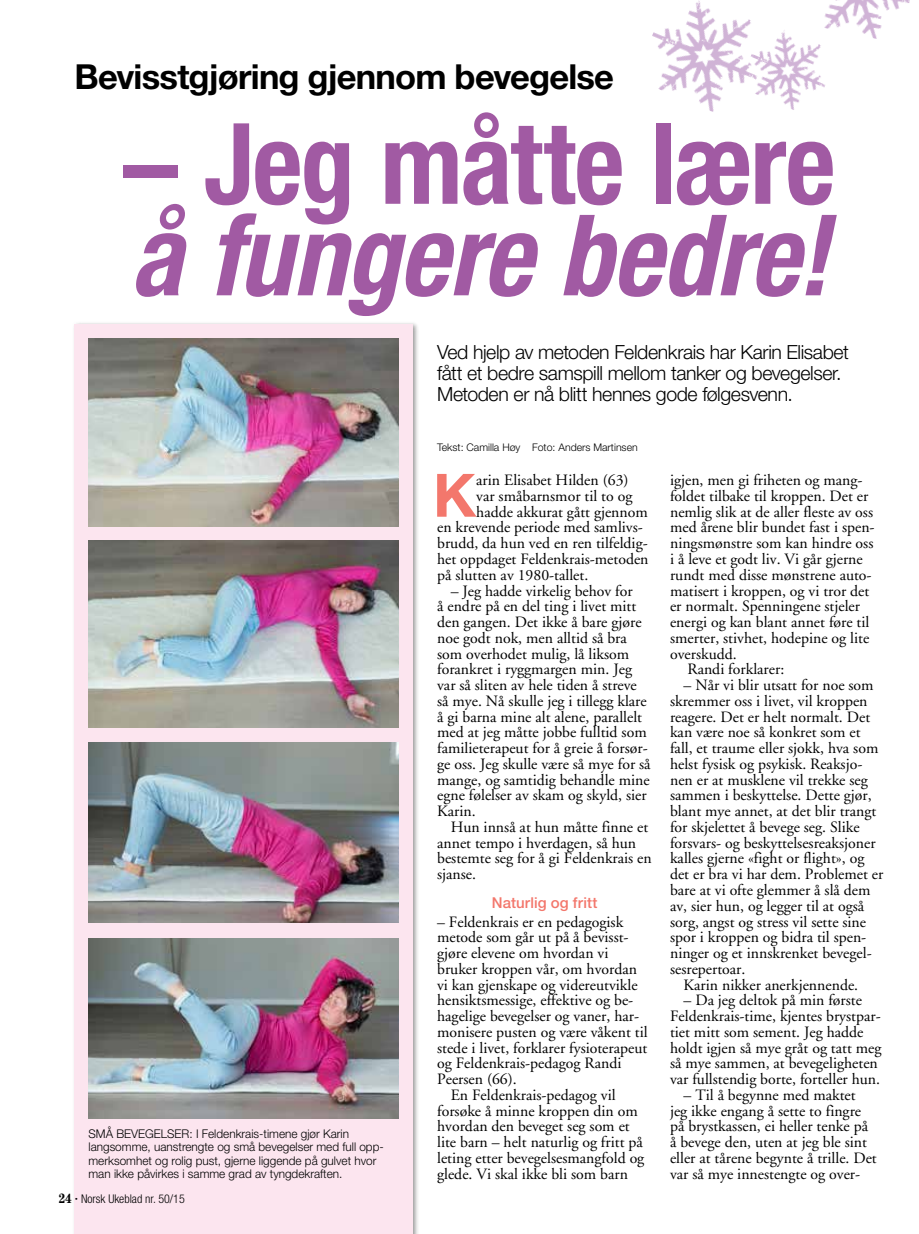
<style>
.page{position:relative;width:919px;height:1234px;background:#fff}
.page>*{position:absolute;margin:0;border:0;box-sizing:border-box;transform-origin:0 0}
.t1{font:italic 700 condensed 112.5px "Helvetica Neue LT Std";letter-spacing:-.005em;color:#a15aa3;scale:.96 1}
.t2{font:700 condensed 112.5px "Helvetica Neue LT Std";letter-spacing:-.015em;color:#a15aa3;scale:.96 1}
.t3{font:700 59.85px "Helvetica Neue LT Std";color:#f3776c}
.t4{font:700 34.5px "Helvetica Neue LT Std";letter-spacing:-.02em;color:#000}
.t5{font:300 19.5px/21px "Helvetica Neue LT Std";letter-spacing:-.02em;color:#000}
.t6{font:15.75px/15.8px "Adobe Garamond";color:#000}
.t7{font:500 15px "Helvetica Neue LT Std";letter-spacing:.01em;color:#f3776c}
.t8{font:300 12px/13.5px "Helvetica Neue LT Std";color:#000}
.t9{font:300 condensed 12px "Helvetica Neue LT Std";color:#000}
.t10{font:300 10.5px "Helvetica Neue LT Std";color:#000}
.s1{font-family:"Century Std";font-weight:700;font-size:13.5px}
.s2{font-weight:500;font-size:13.5px}
</style>
<div class="page">
<img style="left:652px;top:0;width:99px;height:112px">
<img style="left:737px;top:22px;width:88px;height:90px">
<img style="left:801px;top:0;width:108px;height:44px">
<div style="left:72px;top:321px;width:347px;height:912px;background:#000;opacity:.4"></div>
<div style="left:74px;top:324px;width:338px;height:909px;background:#fce5ef"></div>
<img style="left:88px;top:338px;width:310px;height:188px">
<img style="left:88px;top:742px;width:310px;height:180px">
<img style="left:88px;top:938px;width:310px;height:180px">
<img style="left:88px;top:540px;width:310px;height:187px">
<h3 class="t4" style="left:74px;top:56px;width:541px">Bevisstgjøring gjennom bevegelse</h3>
<h1 class="t2" style="left:124px;top:96px;width:742px">– Jeg måtte lære</h1>
<h1 class="t1" style="left:130px;top:187px;width:729px">å fungere bedre!</h1>
<p class="t8" style="left:88px;top:1126px;width:297px">SMÅ BEVEGELSER: I Feldenkrais-timene gjør Karin langsomme, uanstrengte og små bevegelser med full opp&shy;merksomhet og rolig pust, gjerne liggende på gulvet hvor man ikke påvirkes i samme grad av tyngdekraften.</p>
<p class="t9" style="left:58px;top:1191px;width:128px"><span class="s1">24</span> <span class="s2">∙</span> Norsk Ukeblad nr. 50/15</p>
<p class="t5" style="left:437px;top:341px;width:413px">Ved hjelp av metoden Feldenkrais har Karin Elisabet fått et bedre samspill mellom tanker og bevegelser.<br>Metoden er nå blitt hennes gode følgesvenn.</p>
<p class="t10" style="left:437px;top:441px;width:202px">Tekst: Camilla Høy Foto: Anders Martinsen</p>
<h2 class="t3" style="left:433px;top:458px;width:45px">K</h2>
<p class="t6" style="left:476px;top:472px;width:154px">arin Elisabet Hilden (63)</p>
<p class="t6" style="left:670px;top:472px;width:194px">igjen, men gi friheten og mang-</p>
<p class="t6" style="left:670px;top:488px;width:200px">foldet tilbake til kroppen. Det er</p>
<p class="t6" style="left:670px;top:504px;width:204px">nemlig slik at de aller fleste av oss</p>
<p class="t6" style="left:670px;top:520px;width:206px">med årene blir bundet fast i spen-</p>
<p class="t6" style="left:670px;top:535px;width:205px">ningsmønstre som kan hindre oss</p>
<p class="t6" style="left:670px;top:551px;width:194px">i å leve et godt liv. Vi går gjerne</p>
<p class="t6" style="left:670px;top:567px;width:203px">rundt med disse mønstrene auto-</p>
<p class="t6" style="left:670px;top:583px;width:201px">matisert i kroppen, og vi tror det</p>
<p class="t6" style="left:670px;top:598px;width:191px">er normalt. Spenningene stjeler</p>
<p class="t6" style="left:670px;top:614px;width:201px">energi og kan blant annet føre til</p>
<p class="t6" style="left:670px;top:630px;width:201px">smerter, stivhet, hodepine og lite</p>
<p class="t6" style="left:670px;top:646px;width:68px">overskudd.</p>
<p class="t6" style="left:687px;top:661px;width:98px">Randi forklarer:</p>
<p class="t6" style="left:683px;top:677px;width:192px">– Når vi blir utsatt for noe som</p>
<p class="t6" style="left:670px;top:693px;width:199px">skremmer oss i livet, vil kroppen</p>
<p class="t6" style="left:670px;top:709px;width:202px">reagere. Det er helt normalt. Det</p>
<p class="t6" style="left:670px;top:724px;width:192px">kan være noe så konkret som et</p>
<p class="t6" style="left:670px;top:740px;width:210px">fall, et traume eller sjokk, hva som</p>
<p class="t6" style="left:670px;top:756px;width:194px">helst fysisk og psykisk. Reaksjo-</p>
<p class="t6" style="left:670px;top:772px;width:199px">nen er at musklene vil trekke seg</p>
<p class="t6" style="left:670px;top:787px;width:203px">sammen i beskyttelse. Dette gjør,</p>
<p class="t6" style="left:670px;top:803px;width:208px">blant mye annet, at det blir trangt</p>
<p class="t6" style="left:670px;top:819px;width:191px">for skjelettet å bevege seg. Slike</p>
<p class="t6" style="left:670px;top:835px;width:207px">forsvars- og beskyttelsesreaksjoner</p>
<p class="t6" style="left:670px;top:850px;width:196px">kalles gjerne «fight or flight», og</p>
<p class="t6" style="left:670px;top:866px;width:215px">det er bra vi har dem. Problemet er</p>
<p class="t6" style="left:670px;top:882px;width:202px">bare at vi ofte glemmer å slå dem</p>
<p class="t6" style="left:670px;top:898px;width:196px">av, sier hun, og legger til at også</p>
<p class="t6" style="left:670px;top:913px;width:197px">sorg, angst og stress vil sette sine</p>
<p class="t6" style="left:670px;top:929px;width:198px">spor i kroppen og bidra til spen-</p>
<p class="t6" style="left:670px;top:945px;width:203px">ninger og et innskrenket bevegel-</p>
<p class="t6" style="left:670px;top:961px;width:77px">sesrepertoar.</p>
<p class="t6" style="left:683px;top:976px;width:176px">Karin nikker anerkjennende.</p>
<p class="t6" style="left:670px;top:992px;width:213px;text-indent:13px">– Da jeg deltok på min første Feldenkrais-time, kjentes brystpar&shy;tiet mitt som sement. Jeg hadde holdt igjen så mye gråt og tatt meg så mye sammen, at bevegeligheten var fullstendig borte, forteller hun.</p>
<p class="t6" style="left:670px;top:1087px;width:208px;text-indent:13px">– Til å begynne med maktet jeg ikke engang å sette to fingre på brystkassen, ei heller tenke på å bevege den, uten at jeg ble sint eller at tårene begynte å trille. Det var så mye innestengte og over-</p>
<p class="t6" style="left:476px;top:488px;width:158px">var småbarnsmor til to og</p>
<p class="t6" style="left:476px;top:504px;width:173px">hadde akkurat gått gjennom</p>
<p class="t6" style="left:437px;top:520px;width:207px">en krevende periode med samlivs-</p>
<p class="t6" style="left:437px;top:535px;width:212px">brudd, da hun ved en ren tilfeldig-</p>
<p class="t6" style="left:437px;top:551px;width:213px">het oppdaget Feldenkrais-metoden</p>
<p class="t6" style="left:437px;top:567px;width:153px">på slutten av 1980-tallet.</p>
<p class="t6" style="left:437px;top:583px;width:215px;text-indent:13px">– Jeg hadde virkelig behov for<br>å endre på en del ting i livet mitt den gangen. Det ikke å bare gjøre noe godt nok, men alltid så bra som overhodet mulig, lå liksom forankret i ryggmargen min. Jeg var så sliten av hele tiden å streve så mye. Nå skulle jeg i tillegg klare å gi barna mine alt alene, parallelt med at jeg måtte jobbe fulltid som familieterapeut for å greie å forsør&shy;ge oss. Jeg skulle være så mye for så mange, og samtidig behandle mine egne følelser av skam og skyld, sier<br>Karin.</p>
<p class="t6" style="left:437px;top:819px;width:216px;text-indent:13px">Hun innså at hun måtte finne et annet tempo i hverdagen, så hun bestemte seg for å gi Feldenkrais en sjanse.</p>
<p class="t7" style="left:491px;top:893px;width:107px">Naturlig og fritt</p>
<p class="t6" style="left:437px;top:913px;width:188px">– Feldenkrais er en pedagogisk</p>
<p class="t6" style="left:437px;top:929px;width:193px">metode som går ut på å bevisst-</p>
<p class="t6" style="left:437px;top:945px;width:173px">gjøre elevene om hvordan vi</p>
<p class="t6" style="left:437px;top:961px;width:201px">bruker kroppen vår, om hvordan</p>
<p class="t6" style="left:437px;top:976px;width:202px">vi kan gjenskape og videreutvikle</p>
<p class="t6" style="left:437px;top:992px;width:198px">hensiktsmessige, effektive og be-</p>
<p class="t6" style="left:437px;top:1008px;width:203px">hagelige bevegelser og vaner, har-</p>
<p class="t6" style="left:437px;top:1024px;width:212px">monisere pusten og være våkent til</p>
<p class="t6" style="left:437px;top:1039px;width:211px">stede i livet, forklarer fysioterapeut</p>
<p class="t6" style="left:437px;top:1055px;width:186px">og Feldenkrais-pedagog Randi</p>
<p class="t6" style="left:437px;top:1071px;width:81px">Peersen (66).</p>
<p class="t6" style="left:450px;top:1087px;width:166px">En Feldenkrais-pedagog vil</p>
<p class="t6" style="left:437px;top:1102px;width:202px">forsøke å minne kroppen din om</p>
<p class="t6" style="left:437px;top:1118px;width:194px">hvordan den beveget seg som et</p>
<p class="t6" style="left:437px;top:1134px;width:207px">lite barn – helt naturlig og fritt på</p>
<p class="t6" style="left:437px;top:1150px;width:209px">leting etter bevegelsesmangfold og</p>
<p class="t6" style="left:437px;top:1165px;width:192px">glede. Vi skal ikke bli som barn</p>
</div>
